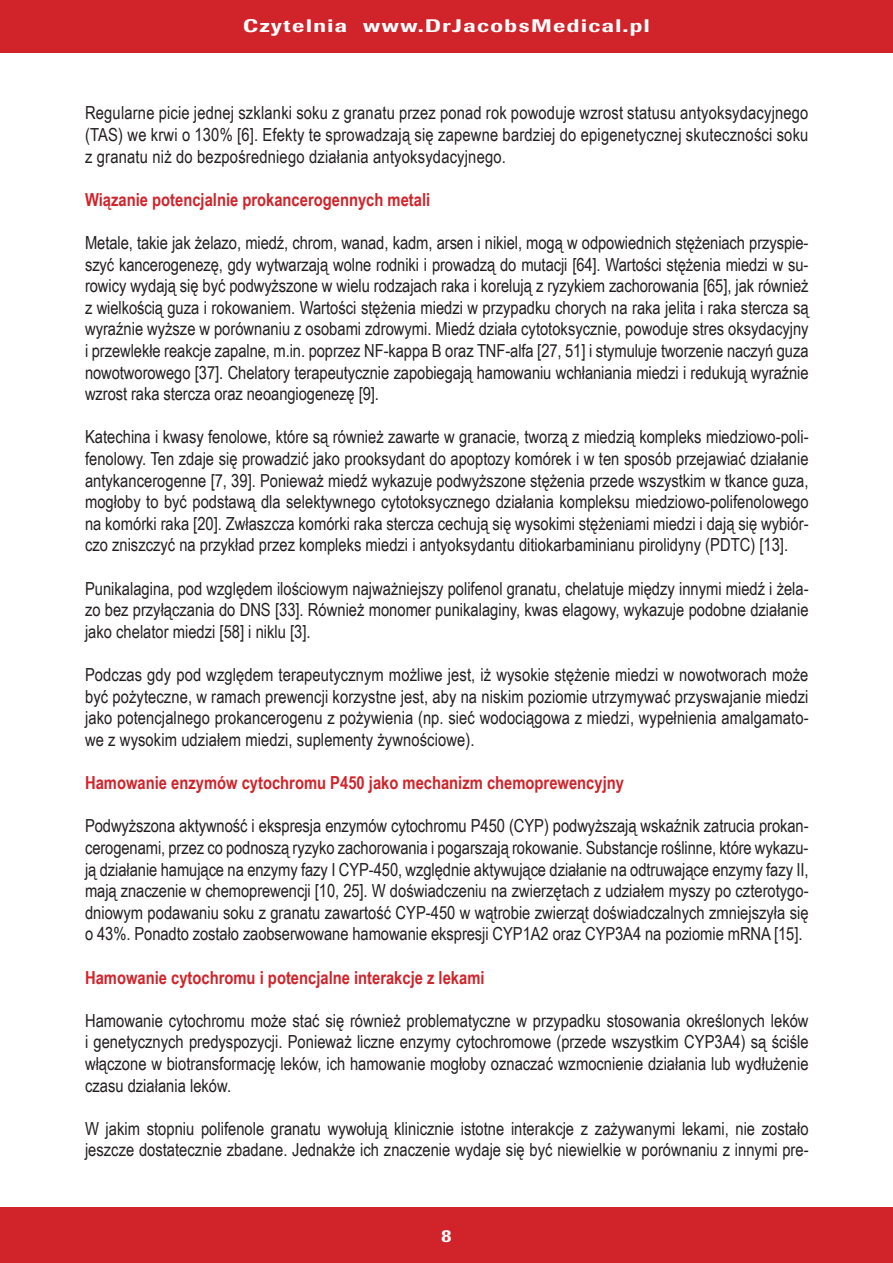
<style>
.page{position:relative;width:893px;height:1263px;background:#fff}
.page>*{position:absolute;margin:0;border:0;box-sizing:border-box;transform-origin:0 0}
.t1{font:18px/21.6px "Arial Narrow";color:#231f20;text-align:justify}
.t2{font:700 18px "Arial Narrow";color:#d1232a}
.t3{font:500 18px "Imago";letter-spacing:.07em;color:#fff;scale:1.2 1}
.t4{font:500 18px "Imago";letter-spacing:.07em;color:#fff}
</style>
<div class="page">
<div style="left:0;top:0;width:893px;height:53px;background:#d1232a"></div>
<div style="left:0;top:1207px;width:893px;height:56px;background:#d1232a"></div>
<p class="t3" style="left:243px;top:15px;width:340px">Czytelnia www.DrJacobsMedical.pl</p>
<p class="t1" style="left:85px;top:102px;width:725px">Regularne picie jednej szklanki soku z granatu przez ponad rok powoduje wzrost statusu antyoksydacyjnego (TAS) we krwi o 130% [6]. Efekty te sprowadzają się zapewne bardziej do epigenetycznej skuteczności soku z granatu niż do bezpośredniego działania antyoksydacyjnego.</p>
<p class="t2" style="left:85px;top:186px;width:347px">Wiązanie potencjalnie prokancerogennych metali</p>
<p class="t1" style="left:85px;top:231px;width:725px">Metale, takie jak żelazo, miedź, chrom, wanad, kadm, arsen i nikiel, mogą w odpowiednich stężeniach przyspie&shy;szyć kancerogenezę, gdy wytwarzają wolne rodniki i prowadzą do mutacji [64]. Wartości stężenia miedzi w su&shy;rowicy wydają się być podwyższone w wielu rodzajach raka i korelują z ryzykiem zachorowania [65], jak również z wielkością guza i rokowaniem. Wartości stężenia miedzi w przypadku chorych na raka jelita i raka stercza są wyraźnie wyższe w porównaniu z osobami zdrowymi. Miedź działa cytotoksycznie, powoduje stres oksydacyjny i przewlekłe reakcje zapalne, m.in. poprzez NF-kappa B oraz TNF-alfa [27, 51] i stymuluje tworzenie naczyń guza nowotworowego [37]. Chelatory terapeutycznie zapobiegają hamowaniu wchłaniania miedzi i redukują wyraźnie wzrost raka stercza oraz neoangiogenezę [9].</p>
<p class="t1" style="left:85px;top:426px;width:725px">Katechina i kwasy fenolowe, które są również zawarte w granacie, tworzą z miedzią kompleks miedziowo-poli&shy;fenolowy. Ten zdaje się prowadzić jako prooksydant do apoptozy komórek i w ten sposób przejawiać działanie antykancerogenne [7, 39]. Ponieważ miedź wykazuje podwyższone stężenia przede wszystkim w tkance guza, mogłoby to być podstawą dla selektywnego cytotoksycznego działania kompleksu miedziowo-polifenolowego na komórki raka [20]. Zwłaszcza komórki raka stercza cechują się wysokimi stężeniami miedzi i dają się wybiór&shy;czo zniszczyć na przykład przez kompleks miedzi i antyoksydantu ditiokarbaminianu pirolidyny (PDTC) [13].</p>
<p class="t1" style="left:85px;top:577px;width:725px">Punikalagina, pod względem ilościowym najważniejszy polifenol granatu, chelatuje między innymi miedź i żela&shy;zo bez przyłączania do DNS [33]. Również monomer punikalaginy, kwas elagowy, wykazuje podobne działanie jako chelator miedzi [58] i niklu [3].</p>
<p class="t1" style="left:85px;top:663px;width:725px">Podczas gdy pod względem terapeutycznym możliwe jest, iż wysokie stężenie miedzi w nowotworach może być pożyteczne, w ramach prewencji korzystne jest, aby na niskim poziomie utrzymywać przyswajanie miedzi jako potencjalnego prokancerogenu z pożywienia (np. sieć wodociągowa z miedzi, wypełnienia amalgamato&shy;we z wysokim udziałem miedzi, suplementy żywnościowe).</p>
<p class="t2" style="left:85px;top:769px;width:540px">Hamowanie enzymów cytochromu P450 jako mechanizm chemoprewencyjny</p>
<p class="t1" style="left:85px;top:814px;width:725px">Podwyższona aktywność i ekspresja enzymów cytochromu P450 (CYP) podwyższają wskaźnik zatrucia prokan&shy;cerogenami, przez co podnoszą ryzyko zachorowania i pogarszają rokowanie. Substancje roślinne, które wykazu&shy;ją działanie hamujące na enzymy fazy I CYP-450, względnie aktywujące działanie na odtruwające enzymy fazy II, mają znaczenie w chemoprewencji [10, 25]. W doświadczeniu na zwierzętach z udziałem myszy po czterotygo&shy;dniowym podawaniu soku z granatu zawartość CYP-450 w wątrobie zwierząt doświadczalnych zmniejszyła się o 43%. Ponadto zostało zaobserwowane hamowanie ekspresji CYP1A2 oraz CYP3A4 na poziomie mRNA [15].</p>
<p class="t2" style="left:85px;top:963px;width:401px">Hamowanie cytochromu i potencjalne interakcje z lekami</p>
<p class="t1" style="left:85px;top:1009px;width:725px">Hamowanie cytochromu może stać się również problematyczne w przypadku stosowania określonych leków i genetycznych predyspozycji. Ponieważ liczne enzymy cytochromowe (przede wszystkim CYP3A4) są ściśle włączone w biotransformację leków, ich hamowanie mogłoby oznaczać wzmocnienie działania lub wydłużenie czasu działania leków.</p>
<p class="t1" style="left:85px;top:1117px;width:725px">W jakim stopniu polifenole granatu wywołują klinicznie istotne interakcje z zażywanymi lekami, nie zostało jeszcze dostatecznie zbadane. Jednakże ich znaczenie wydaje się być niewielkie w porównaniu z innymi pre-</p>
<p class="t4" style="left:441px;top:1224px;width:12px">8</p>
</div>
